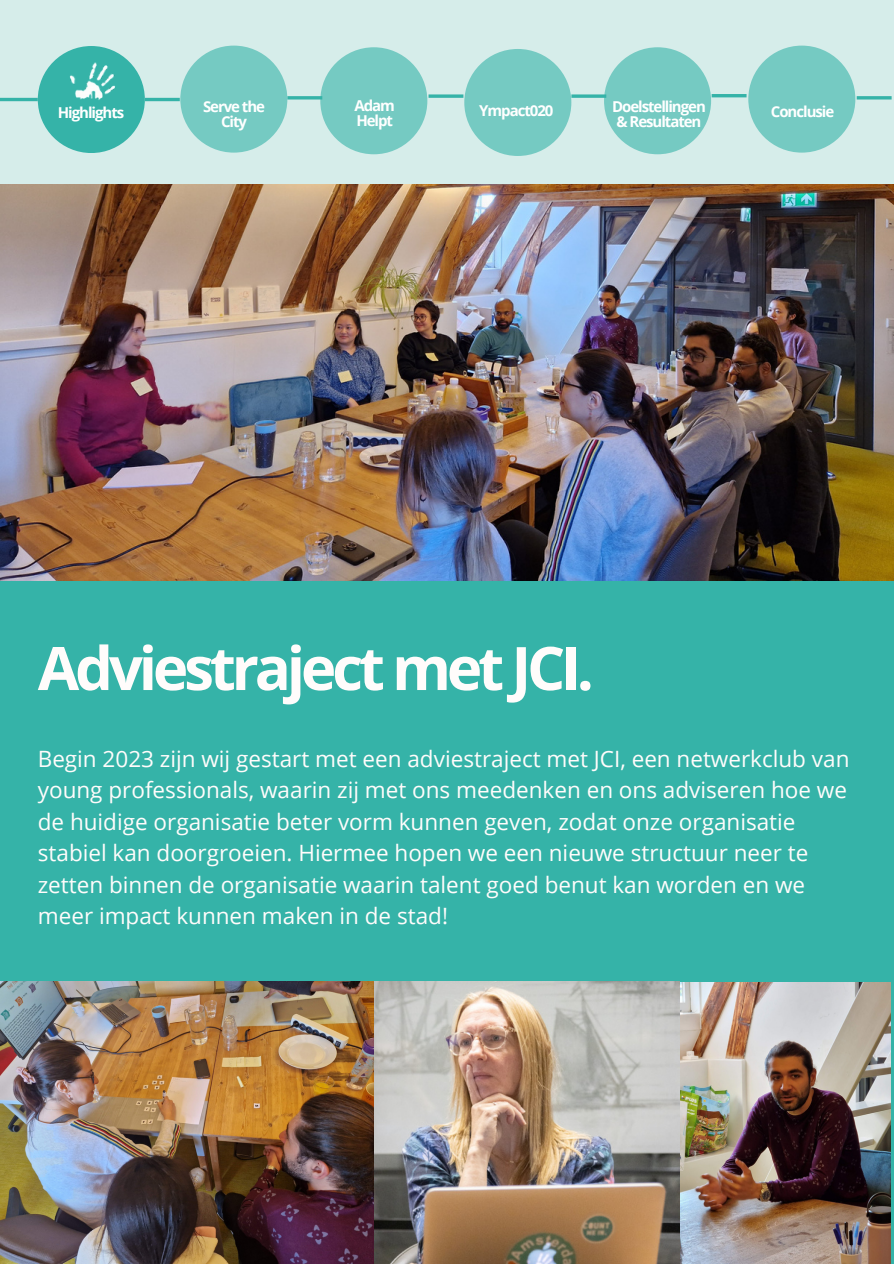
<style>
.page{position:relative;width:894px;height:1264px;background:#fff}
.page>*{position:absolute;margin:0;border:0;box-sizing:border-box;transform-origin:0 0}
.t1{font:700 60px "Open Sans";letter-spacing:-.07em;color:#fffcfb}
.t2{font:22.5px/31.5px "Open Sans";color:#fffcfb}
.t3{font:700 15px/14.7px "Open Sans";letter-spacing:-.07em;color:#fff}
</style>
<div class="page">
<div style="left:0;top:0;width:893px;height:1263px;background:#35b3a8"></div>
<img style="left:0;top:185px;width:893px;height:395px">
<div style="left:0;top:0;width:893px;height:183px;background:#d6edea"></div>
<hr style="left:0;top:98px;width:38px;height:3px;background:#35b3a8">
<div style="left:38px;top:46px;width:107px;height:107px;background:#35b3a8;border-radius:50%"></div>
<div style="left:180px;top:46px;width:107px;height:106px;background:#75cac2;border-radius:50%"></div>
<div style="left:320px;top:47px;width:107px;height:107px;background:#75cac2;border-radius:50%"></div>
<div style="left:464px;top:49px;width:107px;height:107px;background:#75cac2;border-radius:50%"></div>
<div style="left:604px;top:47px;width:106px;height:107px;background:#75cac2;border-radius:50%"></div>
<div style="left:748px;top:46px;width:107px;height:106px;background:#75cac2;border-radius:50%"></div>
<img style="left:70px;top:54px;width:55px;height:46px">
<hr style="left:287px;top:96px;width:35px;height:3px;background:#35b3a8">
<svg style="left:428px;top:94px;width:35px;height:4px"></svg>
<svg style="left:571px;top:94px;width:35px;height:4px"></svg>
<hr style="left:711px;top:94px;width:35px;height:3px;background:#35b3a8">
<hr style="left:856px;top:96px;width:35px;height:3px;background:#35b3a8">
<hr style="left:145px;top:98px;width:35px;height:3px;background:#35b3a8">
<img style="left:0;top:982px;width:889px;height:281px">
<p class="t3" style="left:354px;top:98px;width:42px">Adam<br>Helpt</p>
<p class="t3" style="left:58px;top:105px;width:68px">Highlights</p>
<p class="t3" style="left:203px;top:99px;width:64px;text-align:center">Serve the<br>City</p>
<p class="t3" style="left:479px;top:103px;width:76px">Ympact020</p>
<p class="t3" style="left:612px;top:99px;width:95px">Doelstellingen &amp; Resultaten</p>
<p class="t3" style="left:770px;top:104px;width:65px">Conclusie</p>
<h1 class="t1" style="left:38px;top:626px;width:557px">Adviestraject met JCI.</h1>
<p class="t2" style="left:38px;top:742px;width:813px">Begin 2023 zijn wij gestart met een adviestraject met JCI, een netwerkclub van young professionals, waarin zij met ons meedenken en ons adviseren hoe we de huidige organisatie beter vorm kunnen geven, zodat onze organisatie stabiel kan doorgroeien. Hiermee hopen we een nieuwe structuur neer te zetten binnen de organisatie waarin talent goed benut kan worden en we meer impact kunnen maken in de stad!</p>
</div>
